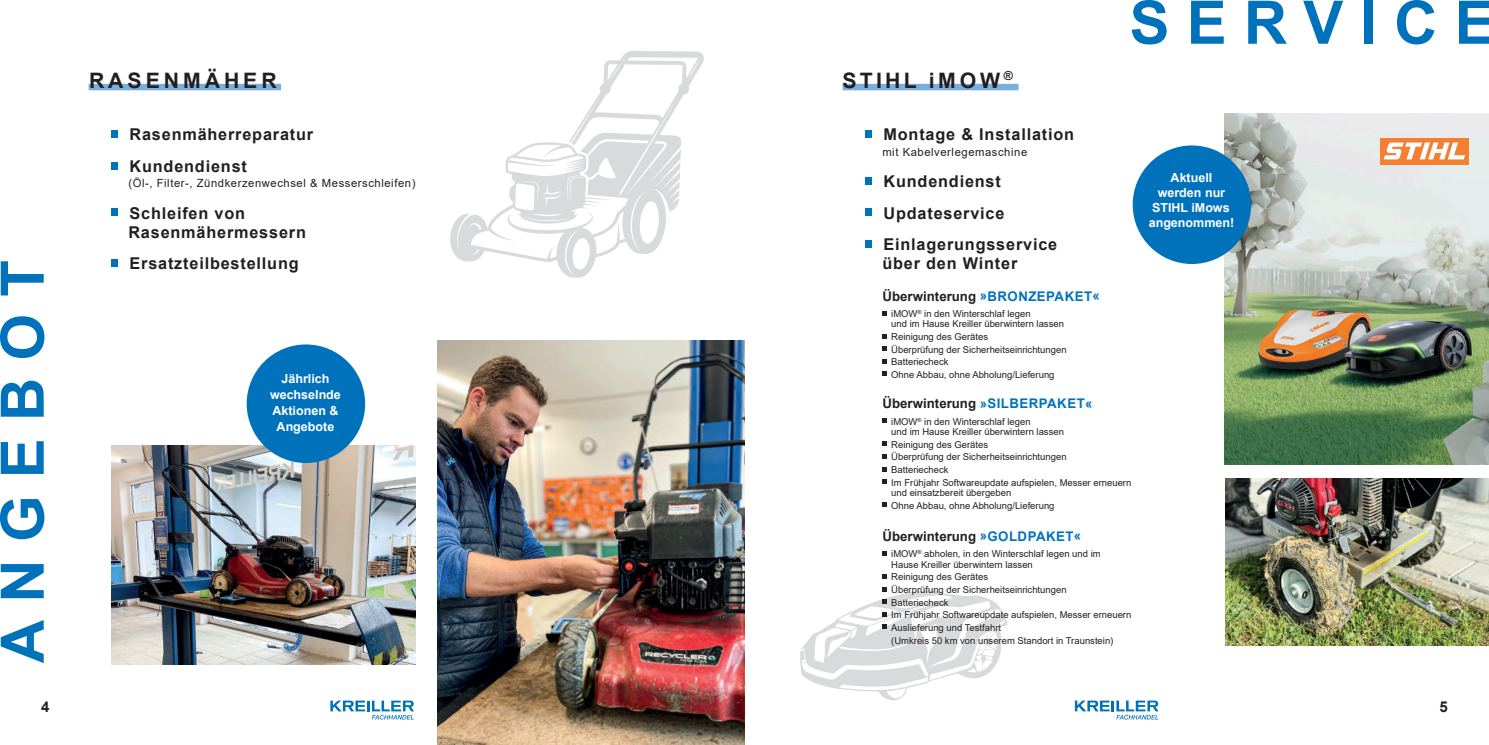
<style>
.page{position:relative;width:1489px;height:745px;background:#fff}
.page>*{position:absolute;margin:0;border:0;box-sizing:border-box;transform-origin:0 0}
.t1{font:700 60px "Arial";letter-spacing:.285em;color:#0072bc}
.t2{font:700 21.25px "Arial";letter-spacing:.185em;color:#231f20}
.t3{font:700 21.25px "Arial";letter-spacing:.15em;color:#231f20}
.t4{font:700 16.25px/31.2px "Arial";letter-spacing:.05em;color:#231f20}
.t5{font:700 15px "Arial";color:#231f20}
.t6{font:700 13.25px "Arial";color:#231f20}
.t7{font:700 12.5px/15px "Arial";color:#fff;text-align:center}
.t8{font:11.25px "Arial";letter-spacing:.05em;color:#231f20}
.t9{font:9.5px/12.6px "Arial";color:#231f20}
.s1{color:#0072bc}
</style>
<div class="page">
<div style="left:111px;top:131px;width:7px;height:7px;background:#0072bc"></div>
<div style="left:111px;top:162px;width:7px;height:7px;background:#0072bc"></div>
<div style="left:111px;top:209px;width:7px;height:7px;background:#0072bc"></div>
<div style="left:111px;top:259px;width:7px;height:7px;background:#0072bc"></div>
<div style="left:89px;top:84px;width:192px;height:6px;background:#79afde"></div>
<div style="left:865px;top:131px;width:7px;height:7px;background:#0072bc"></div>
<div style="left:865px;top:177px;width:7px;height:7px;background:#0072bc"></div>
<div style="left:865px;top:209px;width:7px;height:7px;background:#0072bc"></div>
<div style="left:865px;top:240px;width:7px;height:7px;background:#0072bc"></div>
<div style="left:842px;top:84px;width:176px;height:6px;background:#79afde"></div>
<img style="left:437px;top:340px;width:307px;height:404px">
<img style="left:111px;top:445px;width:304px;height:218px">
<img style="left:1225px;top:478px;width:263px;height:167px">
<svg style="left:450px;top:51px;width:254px;height:226px"></svg>
<svg style="left:1074px;top:700px;width:84px;height:19px"></svg>
<img style="left:1224px;top:114px;width:264px;height:349px">
<div style="left:1380px;top:138px;width:88px;height:26px;background:#f47f31"></div>
<svg style="left:1384px;top:142px;width:80px;height:17px"></svg>
<div style="left:1132px;top:145px;width:118px;height:119px;background:#0072bc;border-radius:50%"></div>
<div style="left:247px;top:344px;width:118px;height:118px;background:#0072bc;border-radius:50%"></div>
<svg style="left:330px;top:700px;width:84px;height:19px"></svg>
<svg style="left:882px;top:311px;width:4px;height:4px"></svg>
<svg style="left:882px;top:334px;width:4px;height:4px"></svg>
<svg style="left:882px;top:346px;width:4px;height:4px"></svg>
<svg style="left:882px;top:359px;width:4px;height:4px"></svg>
<svg style="left:882px;top:371px;width:4px;height:5px"></svg>
<svg style="left:882px;top:418px;width:4px;height:5px"></svg>
<svg style="left:882px;top:441px;width:4px;height:4px"></svg>
<svg style="left:882px;top:454px;width:4px;height:4px"></svg>
<svg style="left:882px;top:467px;width:4px;height:4px"></svg>
<svg style="left:882px;top:479px;width:4px;height:4px"></svg>
<svg style="left:882px;top:502px;width:4px;height:4px"></svg>
<svg style="left:882px;top:551px;width:4px;height:4px"></svg>
<svg style="left:882px;top:574px;width:4px;height:4px"></svg>
<svg style="left:800px;top:587px;width:207px;height:113px"></svg>
<h1 class="t1" style="left:-20px;top:662px;width:404px;rotate:-90deg">ANGEBOT</h1>
<h2 class="t2" style="left:89px;top:65px;width:189px">RASENMÄHER</h2>
<h3 class="t4" style="left:129px;top:119px;width:185px">Rasenmäherreparatur<br>Kundendienst</h3>
<p class="t8" style="left:128px;top:175px;width:288px">(Öl-, Filter-, Zündkerzenwechsel &amp; Messerschleifen)</p>
<h3 class="t4" style="left:128px;top:203px;width:179px;line-height:19.5px">Schleifen von<br>Rasenmähermessern</h3>
<h3 class="t4" style="left:129px;top:248px;width:171px">Ersatzteilbestellung</h3>
<h3 class="t7" style="left:270px;top:370px;width:72px;line-height:16.2px">Jährlich wechselnde<br>Aktionen &amp;<br>Angebote</h3>
<h2 class="t3" style="left:842px;top:65px;width:172px">STIHL iMOW <sup>®</sup></h2>
<h3 class="t4" style="left:883px;top:119px;width:192px">Montage &amp; Installation</h3>
<p class="t8" style="left:882px;top:144px;width:146px">mit Kabelverlegemaschine</p>
<h3 class="t4" style="left:883px;top:166px;width:175px">Kundendienst<br>Updateservice<br>Einlagerungsservice</h3>
<h3 class="t4" style="left:882px;top:248px;width:136px">über den Winter</h3>
<h1 class="t1" style="left:1129px;top:-20px;width:366px">SERVICE</h1>
<h3 class="t7" style="left:1148px;top:170px;width:87px">Aktuell werden nur<br>STIHL iMows angenommen!</h3>
<h3 class="t6" style="left:882px;top:286px;width:219px">Überwinterung <span class="s1">»BRONZEPAKET«</span></h3>
<p class="t9" style="left:891px;top:308px;width:174px;line-height:10.2px">iMOW<sup>®</sup> in den Winterschlaf legen<br>und im Hause Kreiller überwintern lassen</p>
<p class="t9" style="left:891px;top:330px;width:177px">Reinigung des Gerätes<br>Überprüfung der Sicherheitseinrichtungen<br>Batteriecheck<br>Ohne Abbau, ohne Abholung/Lieferung</p>
<h3 class="t6" style="left:882px;top:394px;width:211px">Überwinterung <span class="s1">»SILBERPAKET«</span></h3>
<p class="t9" style="left:891px;top:416px;width:174px;line-height:10.2px">iMOW<sup>®</sup> in den Winterschlaf legen<br>und im Hause Kreiller überwintern lassen</p>
<p class="t9" style="left:891px;top:438px;width:241px">Reinigung des Gerätes<br>Überprüfung der Sicherheitseinrichtungen<br>Batteriecheck<br>Im Frühjahr Softwareupdate aufspielen, Messer erneuern</p>
<p class="t9" style="left:891px;top:486px;width:165px">und einsatzbereit übergeben<br>Ohne Abbau, ohne Abholung/Lieferung</p>
<h3 class="t6" style="left:882px;top:526px;width:200px">Überwinterung <span class="s1">»GOLDPAKET«</span></h3>
<p class="t9" style="left:891px;top:548px;width:211px;line-height:10.2px">iMOW<sup>®</sup> abholen, in den Winterschlaf legen und im<br>Hause Kreiller überwintern lassen</p>
<p class="t9" style="left:891px;top:570px;width:241px">Reinigung des Gerätes<br>Überprüfung der Sicherheitseinrichtungen<br>Batteriecheck<br>Im Frühjahr Softwareupdate aufspielen, Messer erneuern Auslieferung und Testfahrt<br>(Umkreis 50 km von unserem Standort in Traunstein)</p>
<h3 class="t5" style="left:41px;top:695px;width:10px">4</h3>
<h3 class="t5" style="left:1439px;top:695px;width:10px">5</h3>
</div>
